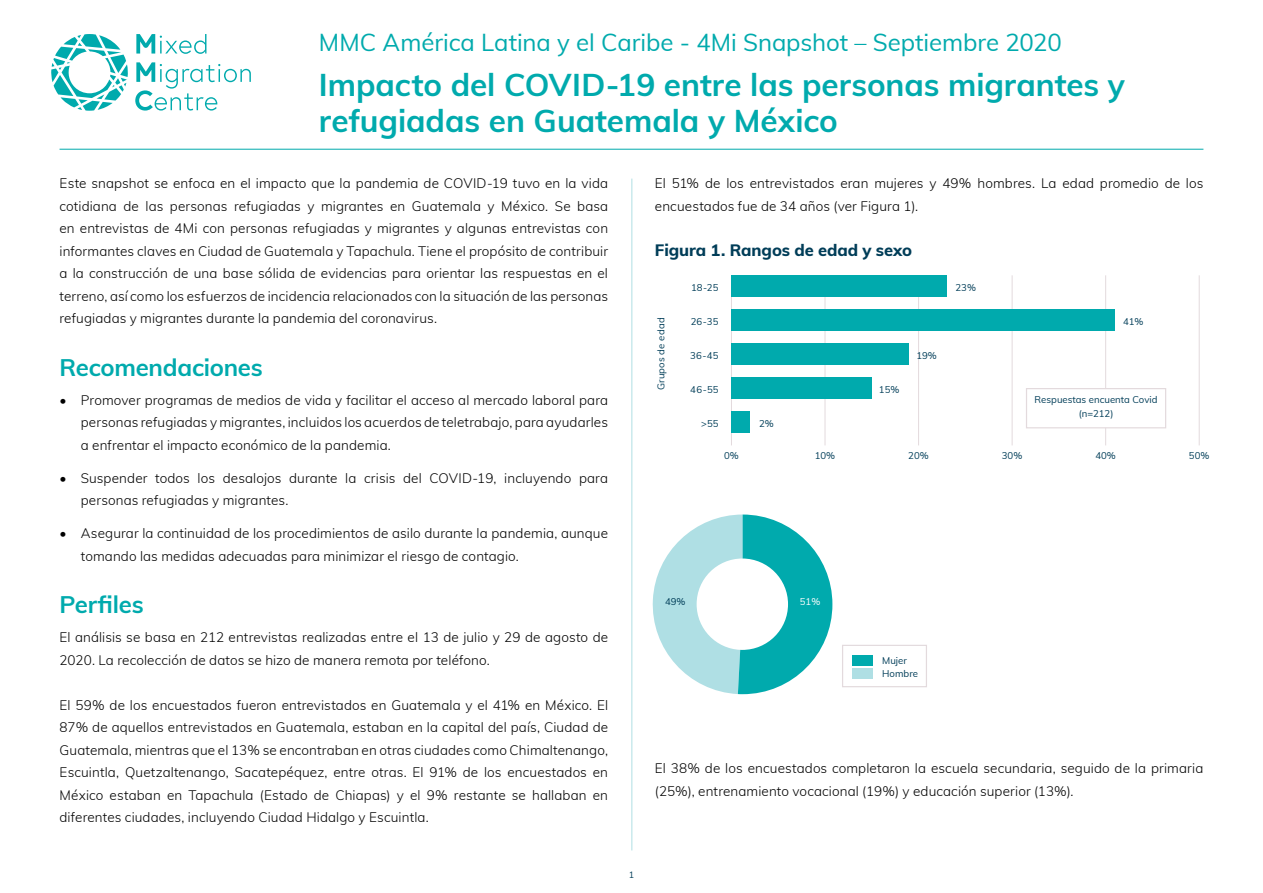
<style>
.page{position:relative;width:1263px;height:893px;background:#fff}
.page>*{position:absolute;margin:0;border:0;box-sizing:border-box;transform-origin:0 0}
.t1{font:700 31.5px/36px "Muli";letter-spacing:-.005em;color:#00aaad}
.t2{font:24px "Muli";letter-spacing:-.005em;color:#00aaad}
.t3{font:700 24px "Muli";letter-spacing:-.01em;color:#00aaad}
.t4{font:800 16.5px "Muli";letter-spacing:-.005em;color:#003d58}
.t5{font:300 13.5px/22.5px "Muli";letter-spacing:.01em;color:#000}
.t6{font:9.6px/13.5px "Muli";color:#003d58}
.t7{font:9.6px "Muli";letter-spacing:.025em;color:#003d58}
.t8{font:9.6px "Muli";color:#fff}
.t9{font:9px "Muli";color:#003d58}
</style>
<div class="page">
<hr style="left:631px;top:179px;width:1px;height:671px;background:#afdfe4">
<svg style="left:51px;top:34px;width:77px;height:77px"></svg>
<svg style="left:136px;top:34px;width:70px;height:20px"></svg>
<svg style="left:135px;top:62px;width:116px;height:49px"></svg>
<hr style="left:60px;top:149px;width:1143px;height:1px;background:#00aaad">
<svg style="left:652px;top:514px;width:180px;height:180px"></svg>
<div style="left:842px;top:645px;width:85px;height:42px;background:#fff;border:1px solid #e3dadd"></div>
<div style="left:852px;top:655px;width:21px;height:10px;background:#00aaad"></div>
<div style="left:852px;top:669px;width:21px;height:10px;background:#afdfe4"></div>
<hr style="left:731px;top:275px;width:1px;height:170px;background:#e3dadd">
<hr style="left:825px;top:275px;width:1px;height:170px;background:#e3dadd">
<hr style="left:918px;top:275px;width:1px;height:170px;background:#e3dadd">
<hr style="left:1012px;top:275px;width:1px;height:170px;background:#e3dadd">
<hr style="left:1105px;top:275px;width:1px;height:170px;background:#e3dadd">
<hr style="left:1199px;top:275px;width:1px;height:170px;background:#e3dadd">
<div style="left:731px;top:275px;width:216px;height:22px;background:#00aaad"></div>
<div style="left:731px;top:309px;width:384px;height:22px;background:#00aaad"></div>
<div style="left:731px;top:343px;width:178px;height:22px;background:#00aaad"></div>
<div style="left:731px;top:377px;width:141px;height:22px;background:#00aaad"></div>
<div style="left:731px;top:411px;width:19px;height:22px;background:#00aaad"></div>
<div style="left:1026px;top:388px;width:140px;height:40px;background:#fff;border:1px solid #e3dadd"></div>
<h2 class="t2" style="left:319px;top:25px;width:744px">MMC América Latina y el Caribe - 4Mi Snapshot – Septiembre 2020</h2>
<h1 class="t1" style="left:319px;top:65px;width:808px">Impacto del COVID-19 entre las personas migrantes y refugiadas en Guatemala y México</h1>
<p class="t5" style="left:60px;top:171px;width:550px;text-align:justify">Este snapshot se enfoca en el impacto que la pandemia de COVID-19 tuvo en la vida cotidiana de las personas refugiadas y migrantes en Guatemala y México. Se basa en entrevistas de 4Mi con personas refugiadas y migrantes y algunas entrevistas con informantes claves en Ciudad de Guatemala y Tapachula. Tiene el propósito de contribuir a la construcción de una base sólida de evidencias para orientar las respuestas en el terreno, así como los esfuerzos de incidencia relacionados con la situación de las personas refugiadas y migrantes durante la pandemia del coronavirus.</p>
<h2 class="t3" style="left:60px;top:350px;width:205px">Recomendaciones</h2>
<p class="t5" style="left:81px;top:388px;width:529px;text-align:justify;text-indent:-21px">• Promover programas de medios de vida y facilitar el acceso al mercado laboral para personas refugiadas y migrantes, incluidos los acuerdos de teletrabajo, para ayudarles a enfrentar el impacto económico de la pandemia.</p>
<p class="t5" style="left:81px;top:466px;width:529px;text-indent:-21px">• Suspender todos los desalojos durante la crisis del COVID-19, incluyendo para personas refugiadas y migrantes.</p>
<p class="t5" style="left:81px;top:521px;width:529px;text-indent:-21px">• Asegurar la continuidad de los procedimientos de asilo durante la pandemia, aunque tomando las medidas adecuadas para minimizar el riesgo de contagio.</p>
<h2 class="t3" style="left:60px;top:587px;width:86px">Perfiles</h2>
<p class="t5" style="left:60px;top:625px;width:550px">El análisis se basa en 212 entrevistas realizadas entre el 13 de julio y 29 de agosto de<br>2020. La recolección de datos se hizo de manera remota por teléfono.</p>
<p class="t5" style="left:60px;top:693px;width:550px;text-align:justify">El 59% de los encuestados fueron entrevistados en Guatemala y el 41% en México. El 87% de aquellos entrevistados en Guatemala, estaban en la capital del país, Ciudad de Guatemala, mientras que el 13% se encontraban en otras ciudades como Chimaltenango, Escuintla, Quetzaltenango, Sacatepéquez, entre otras. El 91% de los encuestados en México estaban en Tapachula (Estado de Chiapas) y el 9% restante se hallaban en diferentes ciudades, incluyendo Ciudad Hidalgo y Escuintla.</p>
<p class="t9" style="left:629px;top:868px;width:7px">1</p>
<p class="t5" style="left:655px;top:171px;width:550px">El 51% de los entrevistados eran mujeres y 49% hombres. La edad promedio de los encuestados fue de 34 años (ver Figura 1).</p>
<p class="t4" style="left:655px;top:238px;width:259px">Figura 1. Rangos de edad y sexo</p>
<p class="t7" style="left:654px;top:390px;width:74px;rotate:-90deg">Grupos de edad</p>
<p class="t6" style="left:691px;top:280px;width:29px">18-25</p>
<p class="t6" style="left:691px;top:314px;width:29px">26-35</p>
<p class="t6" style="left:690px;top:348px;width:30px">36-45</p>
<p class="t6" style="left:690px;top:382px;width:30px">46-55</p>
<p class="t6" style="left:701px;top:416px;width:19px">&gt;55</p>
<p class="t6" style="left:759px;top:416px;width:16px">2%</p>
<p class="t6" style="left:955px;top:280px;width:22px">23%</p>
<p class="t6" style="left:879px;top:382px;width:22px">15%</p>
<p class="t6" style="left:916px;top:348px;width:22px">19%</p>
<p class="t6" style="left:1123px;top:314px;width:22px">41%</p>
<p class="t6" style="left:1034px;top:393px;width:124px;text-align:center">Respuestas encuenta Covid (n=212)</p>
<p class="t6" style="left:724px;top:449px;width:16px">0%</p>
<p class="t6" style="left:815px;top:449px;width:22px">10%</p>
<p class="t6" style="left:908px;top:449px;width:22px">20%</p>
<p class="t6" style="left:1002px;top:449px;width:22px">30%</p>
<p class="t6" style="left:1095px;top:449px;width:22px">40%</p>
<p class="t6" style="left:1189px;top:449px;width:22px">50%</p>
<p class="t6" style="left:665px;top:595px;width:22px">49%</p>
<p class="t8" style="left:800px;top:595px;width:22px">51%</p>
<p class="t6" style="left:882px;top:653px;width:37px">Mujer<br>Hombre</p>
<p class="t5" style="left:655px;top:756px;width:550px">El 38% de los encuestados completaron la escuela secundaria, seguido de la primaria (25%), entrenamiento vocacional (19%) y educación superior (13%).</p>
</div>
